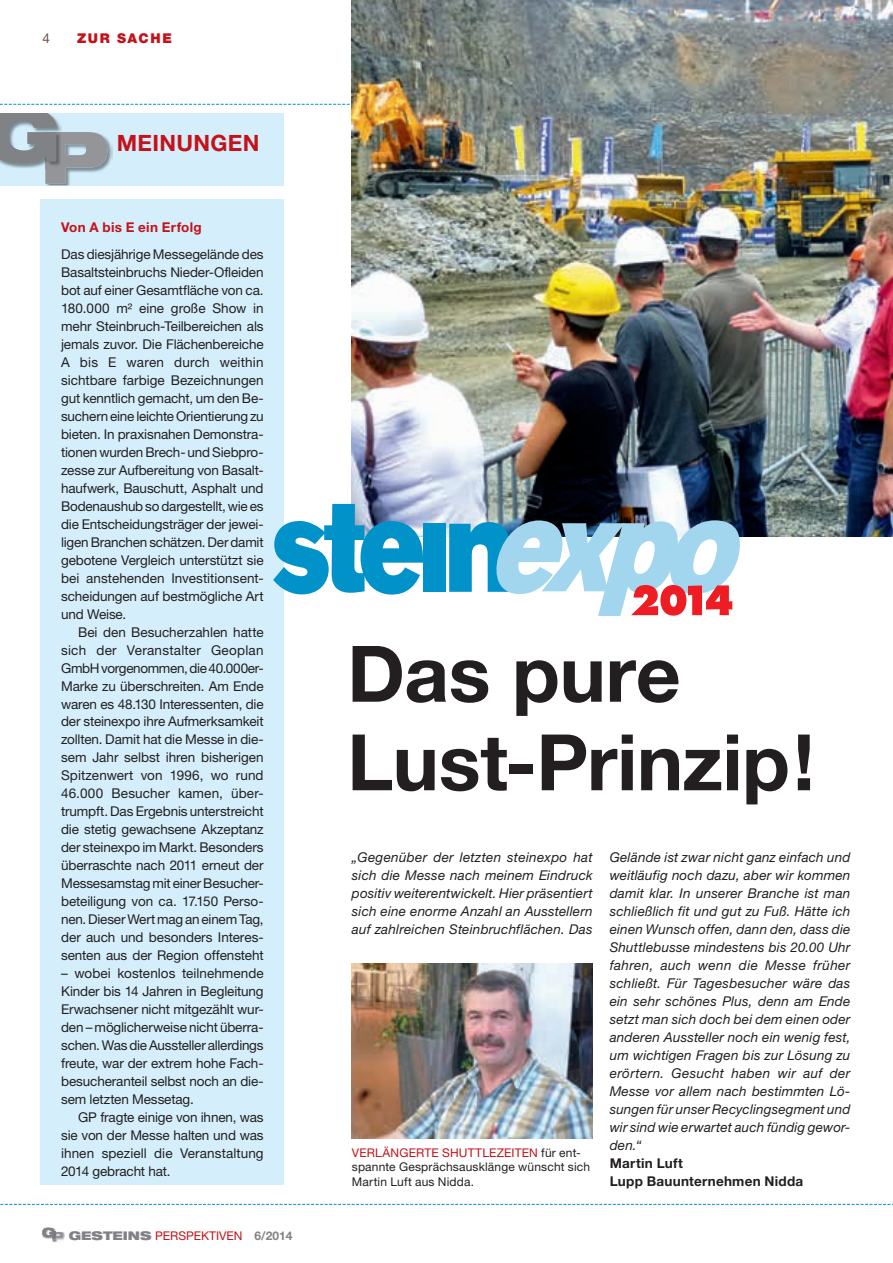
<style>
.page{position:relative;width:893px;height:1263px;background:#fff}
.page>*{position:absolute;margin:0;border:0;box-sizing:border-box;transform-origin:0 0}
.t1{font:700 78px/88.5px "Helvetica Neue";letter-spacing:-.005em;color:#231f20}
.t2{font:700 22.5px "Helvetica Neue";letter-spacing:.015em;color:#c4121a}
.t3{font:13.5px/18px "Helvetica Neue";letter-spacing:-.01em;color:#231f20;text-align:justify}
.t4{font:italic 13.5px/18px "Helvetica Neue";letter-spacing:.015em;color:#231f20;text-align:justify}
.t5{font:700 13.5px/18px "Helvetica Neue";letter-spacing:.02em;color:#231f20}
.t6{font:700 13.5px "Helvetica Neue";letter-spacing:.02em;color:#c4121a}
.t7{font:900 13.5px "Helvetica Neue";letter-spacing:.12em;color:#c4121a}
.t8{font:13.5px "Helvetica Neue";color:#6b4f46}
.t9{font:12px/14.2px "Helvetica Neue";letter-spacing:.015em;color:#231f20}
.t10{font:12px "Helvetica Neue";color:#c4121a}
.s1{font-weight:900;font-stretch:expanded;color:#808285}
.s2{font-weight:700;color:#808285}
.s3{color:#c4121a}
</style>
<div class="page">
<svg style="left:42px;top:1227px;width:23px;height:15px"></svg>
<svg style="left:0;top:104px;width:352px;height:1px"></svg>
<img style="left:352px;top:0;width:541px;height:537px">
<div style="left:41px;top:199px;width:243px;height:985px;background:#d4effb"></div>
<div style="left:0;top:113px;width:284px;height:72px;background:#d4effb"></div>
<img style="left:46px;top:138px;width:67px;height:47px">
<svg style="left:0;top:113px;width:107px;height:71px"></svg>
<svg style="left:0;top:1204px;width:893px;height:1px"></svg>
<svg style="left:273px;top:504px;width:150px;height:91px"></svg>
<div style="left:423px;top:524px;width:22px;height:68px;background:#0092c8"></div>
<svg style="left:449px;top:520px;width:291px;height:96px"></svg>
<img style="left:352px;top:964px;width:241px;height:174px">
<p class="t8" style="left:43px;top:30px;width:9px">4</p>
<p class="t7" style="left:77px;top:30px;width:96px">ZUR SACHE</p>
<h2 class="t2" style="left:117px;top:129px;width:144px">MEINUNGEN</h2>
<p class="t6" style="left:61px;top:218px;width:142px">Von A bis E ein Erfolg</p>
<p class="t3" style="left:61px;top:245px;width:204px">das diesjährige Messegelände des Basaltsteinbruchs nieder-Ofleiden bot auf einer Gesamtfläche von ca.<br>180.000 m² eine große show in mehr steinbruch-teilbereichen als jemals zuvor. die Flächenbereiche a bis E waren durch weithin sichtbare farbige Bezeichnungen gut kenntlich gemacht, um den Be&shy;suchern eine leichte Orientierung zu bieten. in praxisnahen demonstra&shy;tionen wurden Brech- und siebpro&shy;zesse zur aufbereitung von Basalt&shy;haufwerk, Bauschutt, asphalt und Bodenaushub so dargestellt, wie es die Entscheidungsträger der jewei&shy;ligen Branchen schätzen. der damit gebotene vergleich unterstützt sie bei anstehenden investitionsent&shy;scheidungen auf bestmögliche art und Weise.</p>
<p class="t3" style="left:61px;top:622px;width:204px;text-indent:17px">Bei den Besucherzahlen hatte sich der veranstalter Geoplan Gmbh vorgenommen, die 40.000er-Marke zu überschreiten. am Ende waren es 48.130 interessenten, die der steinexpo ihre aufmerksamkeit zollten. damit hat die Messe in die&shy;sem Jahr selbst ihren bisherigen spitzenwert von 1996, wo rund 46.000 Besucher kamen, über&shy;trumpft. das Ergebnis unterstreicht die stetig gewachsene akzeptanz der steinexpo im Markt. Besonders überraschte nach 2011 erneut der Messesamstag mit einer Besucher&shy;beteiligung von ca. 17.150 Perso&shy;nen. dieser Wert mag an einem tag, der auch und besonders interes&shy;senten aus der Region offensteht</p>
<p class="t3" style="left:61px;top:964px;width:204px">– wobei kostenlos teilnehmende kinder bis 14 Jahren in Begleitung Erwachsener nicht mitgezählt wur&shy;den – möglicherweise nicht überra&shy;schen. Was die aussteller allerdings freute, war der extrem hohe Fach&shy;besucheranteil selbst noch an die&shy;sem letzten Messetag.</p>
<p class="t3" style="left:61px;top:1108px;width:204px;text-indent:17px">GP fragte einige von ihnen, was sie von der Messe halten und was ihnen speziell die veranstaltung 2014 gebracht hat.</p>
<p class="t10" style="left:69px;top:1228px;width:225px"><span class="s1">GESTEINS</span> PERsPEktivEn <span class="s2">6/2014</span></p>
<h1 class="t1" style="left:347px;top:628px;width:469px">Das pure<br>Lust-Prinzip!</h1>
<p class="t4" style="left:352px;top:847px;width:242px">„Gegenüber der letzten steinexpo hat sich die Messe nach meinem Eindruck positiv weiterentwickelt. Hier präsentiert sich eine enorme Anzahl an Ausstellern auf zahlreichen Steinbruchflächen. Das</p>
<p class="t4" style="left:610px;top:847px;width:242px">Gelände ist zwar nicht ganz einfach und weitläufig noch dazu, aber wir kommen damit klar. In unserer Branche ist man schließlich fit und gut zu Fuß. Hätte ich einen Wunsch offen, dann den, dass die Shuttlebusse mindestens bis 20.00 Uhr fahren, auch wenn die Messe früher schließt. Für Tagesbesucher wäre das ein sehr schönes Plus, denn am Ende setzt man sich doch bei dem einen oder anderen Aussteller noch ein wenig fest, um wichtigen Fragen bis zur Lösung zu erörtern. Gesucht haben wir auf der Messe vor allem nach bestimmten Lö&shy;sungen für unser Recyclingsegment und wir sind wie erwartet auch fündig gewor&shy;den.“</p>
<p class="t5" style="left:610px;top:1153px;width:195px">Martin Luft<br>Lupp Bauunternehmen Nidda</p>
<p class="t9" style="left:352px;top:1145px;width:240px"><span class="s3">vERlÄnGERtE shuttlEZEitEn</span> für ent&shy;spannte Gesprächsausklänge wünscht sich<br>Martin luft aus nidda.</p>
</div>
